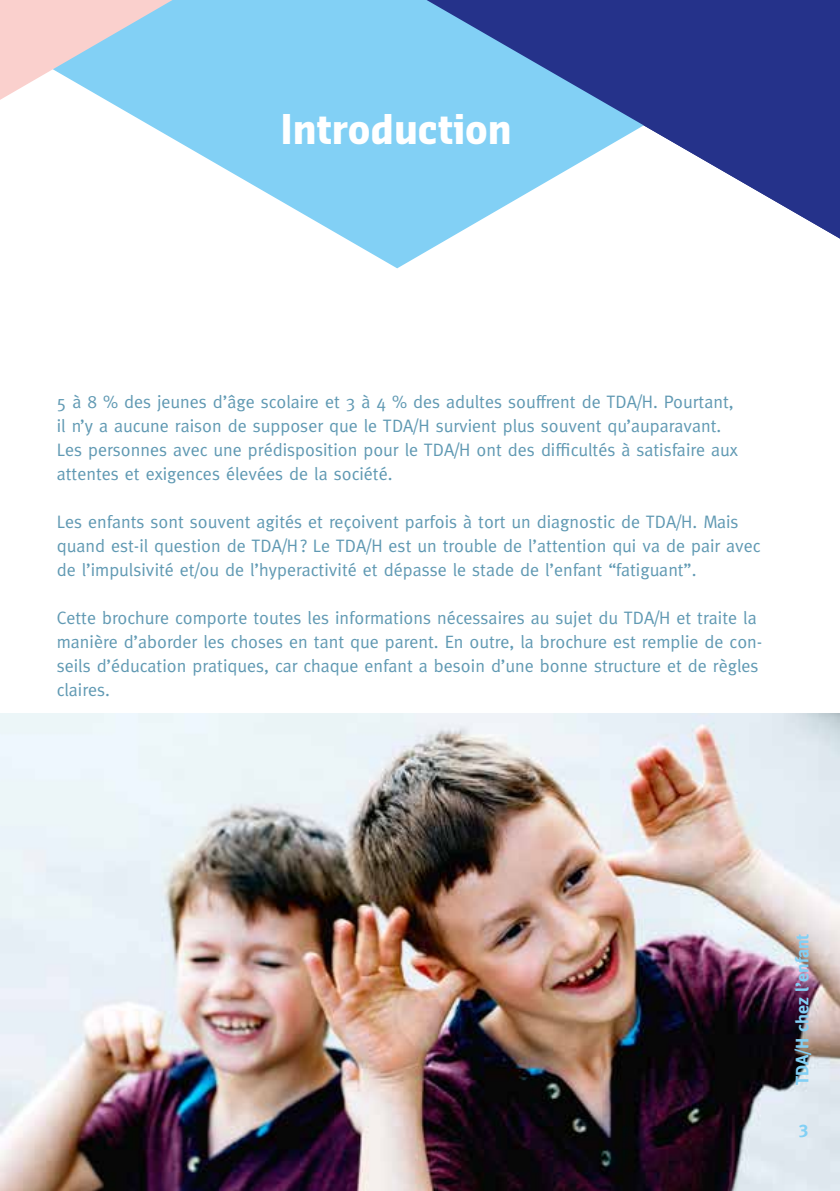
<style>
.page{position:relative;width:840px;height:1191px;background:#fff}
.page>*{position:absolute;margin:0;border:0;box-sizing:border-box;transform-origin:0 0}
.t1{font:700 40px "Sansa Con Pro";color:#fff}
.t2{font:18px/24px "Meta";color:#6099b3}
.t3{font:700 18px "Meta";color:#82d0f5}
</style>
<div class="page">
<img style="left:0;top:714px;width:839px;height:477px">
<svg style="left:301px;top:213px;width:147px;height:55px;fill:#82d0f5"></svg>
<svg style="left:426px;top:0;width:413px;height:239px;fill:#25328a"></svg>
<svg style="left:106px;top:0;width:434px;height:213px;background:#8ecff1"></svg>
<svg style="left:0;top:0;width:172px;height:100px;background:#cad4e1"></svg>
<h1 class="t1" style="left:280px;top:102px;width:233px">Introduction</h1>
<p class="t2" style="left:57px;top:390px;width:682px">5 à 8 % des jeunes d’âge scolaire et 3 à 4 % des adultes souffrent de TDA/H. Pourtant, il n’y a aucune raison de supposer que le TDA/H survient plus souvent qu’auparavant.<br>Les personnes avec une prédisposition pour le TDA/H ont des difficultés à satisfaire aux attentes et exigences élevées de la société.</p>
<p class="t2" style="left:57px;top:510px;width:705px">Les enfants sont souvent agités et reçoivent parfois à tort un diagnostic de TDA/H. Mais quand est-il question de TDA/H? Le TDA/H est un trouble de l’attention qui va de pair avec de l’impulsivité et/ou de l’hyperactivité et dépasse le stade de l’enfant “fatiguant”.</p>
<p class="t2" style="left:57px;top:606px;width:706px">Cette brochure comporte toutes les informations nécessaires au sujet du TDA/H et traite la manière d’aborder les choses en tant que parent. En outre, la brochure est remplie de con&shy;seils d’éducation pratiques, car chaque enfant a besoin d’une bonne structure et de règles claires.</p>
<p class="t3" style="left:791px;top:1085px;width:153px;rotate:-90deg">TDA/H chez l’enfant</p>
<p class="t3" style="left:798px;top:1117px;width:11px">3</p>
</div>
